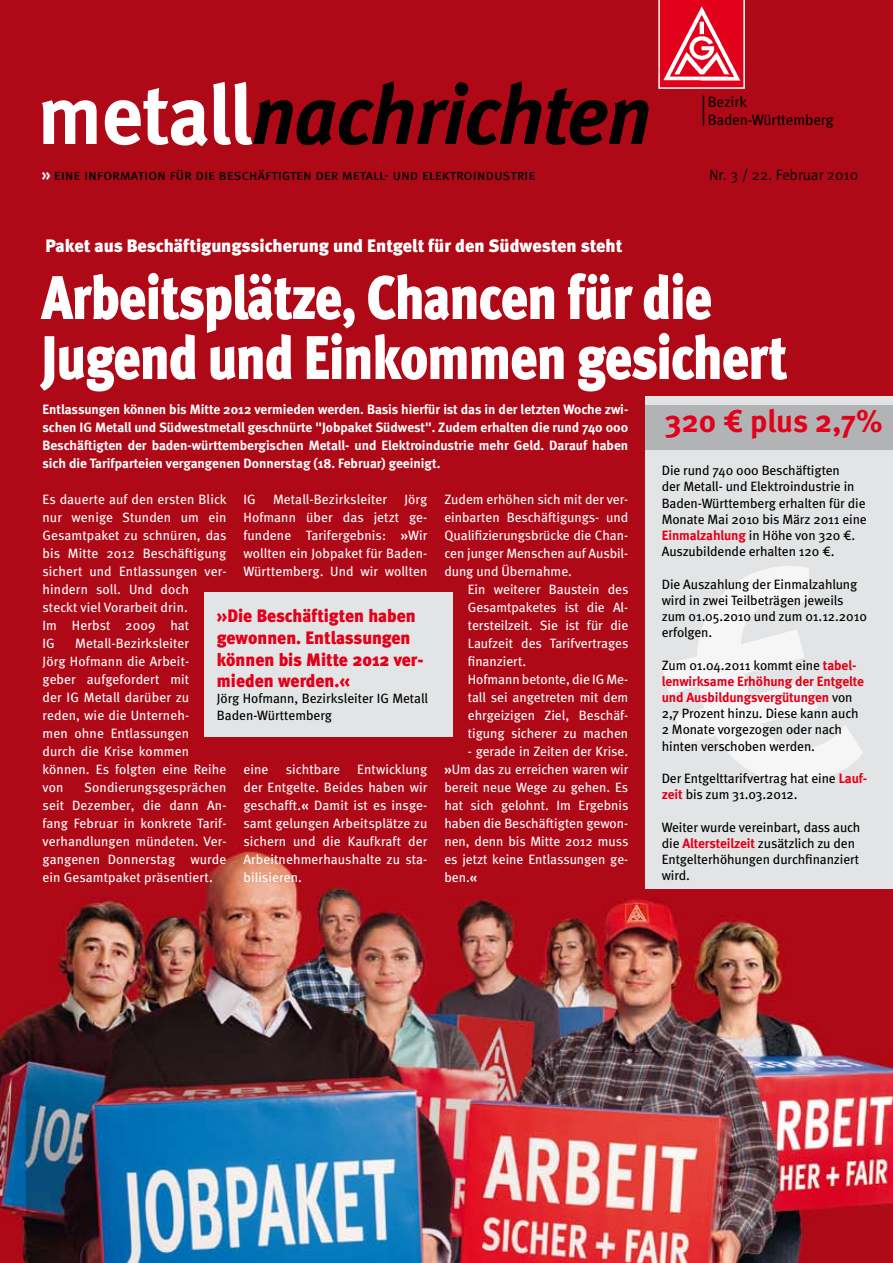
<style>
.page{position:relative;width:893px;height:1263px;background:#fff}
.page>*{position:absolute;margin:0;border:0;box-sizing:border-box;transform-origin:0 0}
.t1{font:italic 700 84px "Meta";letter-spacing:-.01em;color:#000}
.t2{font:900 61.5px/60px "Meta";letter-spacing:-.02em;color:#fff;scale:.86 1}
.t3{font:700 31.5px "Meta";color:#e2001a}
.t4{font:900 18px/21.6px "Meta";color:#e2001a}
.t5{font:900 18px "Meta";color:#fff}
.t6{font:15px "Meta Book Caps";letter-spacing:-.01em;color:#000}
.t7{font:15px "Meta";letter-spacing:-.01em;color:#000}
.t8{font:15px "Meta Normal";color:#000}
.t9{font:13.5px/18px "Meta";letter-spacing:.005em;color:#fff;text-align:justify}
.t10{font:13.5px/16.2px "Meta";letter-spacing:-.005em;color:#000}
.t11{font:700 13.5px/18px "Meta";color:#fff;text-align:justify}
.s1{font-style:normal;color:#fff}
.s2{font-family:"Meta";font-weight:700;font-size:16.5px;color:#fff}
.s3{font-weight:700}
.s4{font-weight:700;color:#e2001a}
</style>
<div class="page">
<img style="left:0;top:0;width:893px;height:1263px">
<svg style="left:658px;top:0;width:87px;height:89px"></svg>
<svg style="left:703px;top:96px;width:1px;height:29px"></svg>
<div style="left:645px;top:396px;width:248px;height:493px;background:#e3e4e5"></div>
<div style="left:645px;top:405px;width:248px;height:45px;background:#b1b3b4"></div>
<div style="left:204px;top:592px;width:249px;height:144px;background:#e3e4e5"></div>
<svg style="left:644px;top:557px;width:1px;height:253px"></svg>
<h1 class="t1" style="left:38px;top:65px;width:615px"><span class="s1">metall</span>nachrichten</h1>
<p class="t7" style="left:708px;top:93px;width:41px">Bezirk</p>
<p class="t7" style="left:708px;top:111px;width:127px">Baden-Württemberg</p>
<p class="t6" style="left:42px;top:166px;width:495px"><span class="s2">»</span> eine information für die beschäftigten der metall- und elektroindustrie</p>
<p class="t8" style="left:709px;top:166px;width:151px">Nr. 3 / 22. Februar 2010</p>
<h3 class="t5" style="left:45px;top:235px;width:578px">Paket aus Beschäftigungssicherung und Entgelt für den Südwesten steht</h3>
<h2 class="t2" style="left:41px;top:267px;width:869px">Arbeitsplätze, Chancen für die<br>Jugend und Einkommen gesichert</h2>
<p class="t11" style="left:43px;top:400px;width:587px">Entlassungen können bis Mitte 2012 vermieden werden. Basis hierfür ist das in der letzten Woche zwi&shy;schen IG Metall und Südwestmetall geschnürte "Jobpaket Südwest". Zudem erhalten die rund 740 000<br>Beschäftigten der baden-württembergischen Metall- und Elektroindustrie mehr Geld. Darauf haben sich die Tarifparteien vergangenen Donnerstag (18. Februar) geeinigt.</p>
<p class="t9" style="left:444px;top:490px;width:185px">Zudem erhöhen sich mit der ver&shy;einbarten Beschäftigungs- und Qualifizierungsbrücke die Chan&shy;cen junger Menschen auf Ausbil&shy;dung und Übernahme.</p>
<p class="t9" style="left:468px;top:580px;width:162px;text-align:left">Ein weiterer Baustein des<br>Gesamtpaketes ist die Al&shy;tersteilzeit. Sie ist für die<br>Laufzeit des Tarifvertrages finanziert.<br>Hofmann betonte, die IG Me&shy;tall sei angetreten mit dem ehrgeizigen Ziel, Beschäf&shy;tigung sicherer zu machen</p>
<p class="t9" style="left:444px;top:742px;width:186px;text-indent:24px">- gerade in Zeiten der Krise. <span class="s3">»</span>Um das zu erreichen waren wir bereit neue Wege zu gehen. Es hat sich gelohnt. Im Ergebnis haben die Beschäftigten gewon&shy;nen, denn bis Mitte 2012 muss es jetzt keine Entlassungen ge&shy;ben.<span class="s3">«</span></p>
<p class="t9" style="left:243px;top:490px;width:14px">IG</p>
<p class="t9" style="left:273px;top:490px;width:115px">Metall-Bezirksleiter</p>
<p class="t9" style="left:43px;top:490px;width:186px;text-align:left">Es dauerte auf den ersten Blick nur wenige Stunden um ein<br>Gesamtpaket zu schnüren, das bis Mitte 2012 Beschäftigung sichert und Entlassungen ver&shy;hindern soll. Und doch steckt viel Vorarbeit drin.<br>Im Herbst 2009 hat<br>IG</p>
<p class="t9" style="left:243px;top:490px;width:185px;text-indent:161px">Jörg Hofmann über das jetzt ge&shy;fundene Tarifergebnis: <span class="s3">»</span>Wir wollten ein Jobpaket für Baden-Württemberg. Und wir wollten</p>
<h3 class="t4" style="left:217px;top:605px;width:208px">»Die Beschäftigten haben gewonnen. Entlassungen können bis Mitte 2012 ver&shy;mieden werden.«</h3>
<p class="t10" style="left:217px;top:690px;width:213px">Jörg Hofmann, Bezirksleiter IG Metall<br>Baden-Württemberg</p>
<p class="t9" style="left:43px;top:634px;width:185px;text-align:left;text-indent:33px">Metall-Bezirksleiter<br>Jörg Hofmann die Arbeit-<br>geber aufgefordert mit<br>der IG Metall darüber zu reden, wie die Unterneh-<br>men ohne Entlassungen<br>durch die Krise kommen können. Es folgten eine Reihe von</p>
<p class="t9" style="left:243px;top:760px;width:27px">eine</p>
<p class="t9" style="left:286px;top:760px;width:56px">sichtbare</p>
<p class="t9" style="left:243px;top:760px;width:185px;text-indent:114px">Entwicklung der Entgelte. Beides haben wir geschafft.<span class="s3">«</span> Damit ist es insge&shy;samt gelungen Arbeitsplätze zu sichern und die Kaufkraft der Arbeitnehmerhaushalte zu sta&shy;bilisieren.</p>
<p class="t9" style="left:43px;top:778px;width:185px;text-indent:42px">Sondierungsgesprächen seit Dezember, die dann An&shy;fang Februar in konkrete Tarif&shy;verhandlungen mündeten. Ver&shy;gangenen Donnerstag wurde ein Gesamtpaket präsentiert.</p>
<h3 class="t3" style="left:664px;top:402px;width:220px">320 € plus 2,7%</h3>
<p class="t10" style="left:662px;top:462px;width:207px">Die rund 740 000 Beschäftigten<br>der Metall- und Elektroindustrie in Baden-Württemberg erhalten für die Monate Mai 2010 bis März 2011 eine <span class="s4">Einmalzahlung</span> in Höhe von 320 €.<br>Auszubildende erhalten 120 €.</p>
<p class="t10" style="left:662px;top:576px;width:207px">Die Auszahlung der Einmalzahlung wird in zwei Teilbeträgen jeweils zum 01.05.2010 und zum 01.12.2010 erfolgen.</p>
<p class="t10" style="left:662px;top:657px;width:204px">Zum 01.04.2011 kommt eine <span class="s4">tabel&shy;lenwirksame Erhöhung der Entgelte und Ausbildungsvergütungen</span> von<br>2,7 Prozent hinzu. Diese kann auch<br>2 Monate vorgezogen oder nach hinten verschoben werden.</p>
<p class="t10" style="left:662px;top:770px;width:207px">Der Entgelttarifvertrag hat eine <span class="s4">Lauf&shy;zeit</span> bis zum 31.03.2012.</p>
<p class="t10" style="left:662px;top:819px;width:200px">Weiter wurde vereinbart, dass auch die <span class="s4">Altersteilzeit</span> zusätzlich zu den<br>Entgelterhöhungen durchfinanziert wird.</p>
</div>
